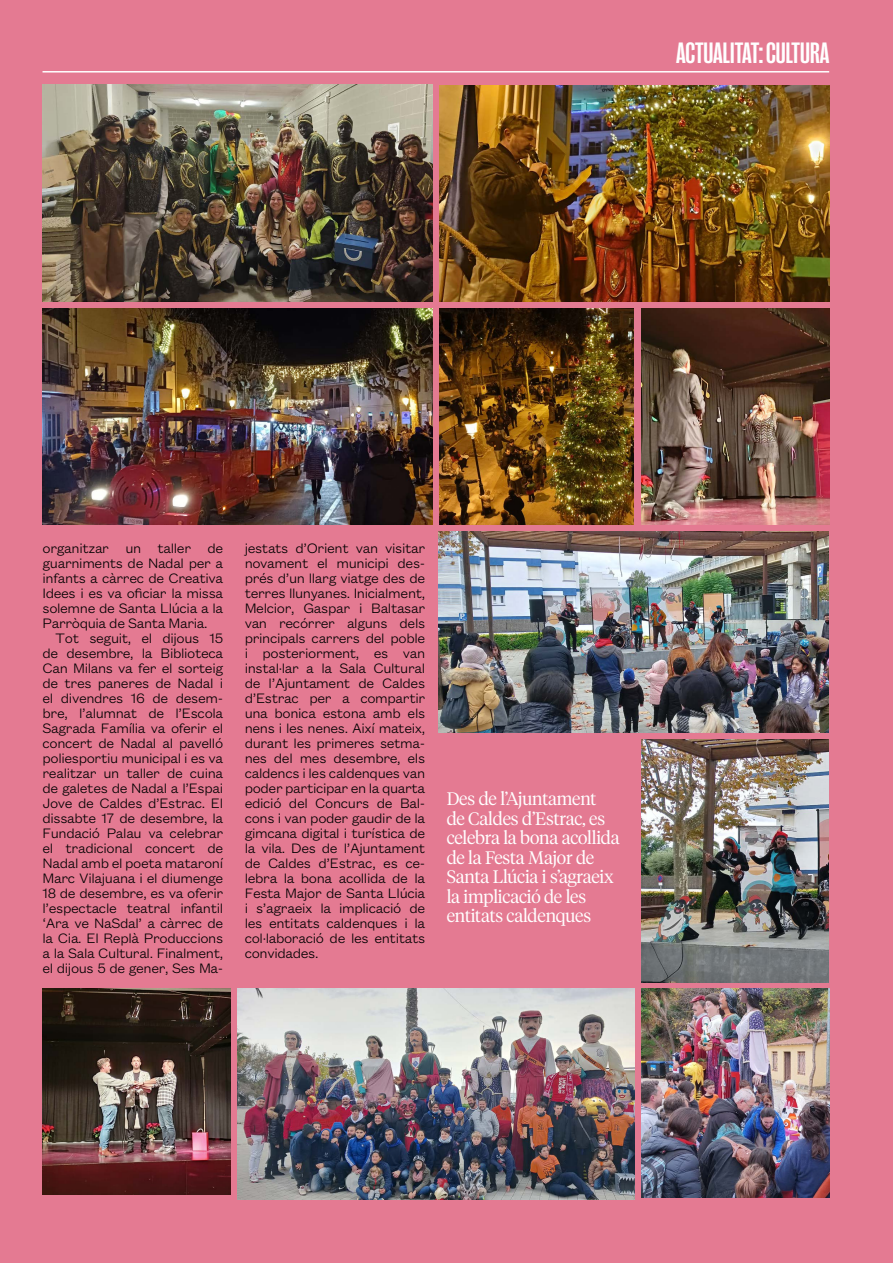
<style>
.page{position:relative;width:893px;height:1263px;background:#e47a92}
.page>*{position:absolute;margin:0;border:0;box-sizing:border-box;transform-origin:0 0}
.t1{font:700 30px "Right Grotesk Tight";color:#fff}
.t2{font:300 18px/19.5px "Tiempos Headline";letter-spacing:-.01em;color:#fff}
.t3{font:300 15px/15px "Founders Grotesk Text";letter-spacing:-.025em;color:#000;text-align:justify}
</style>
<div class="page">
<hr style="left:43px;top:71px;width:786px;height:2px;background:#fff">
<img style="left:42px;top:85px;width:390px;height:216px">
<img style="left:439px;top:85px;width:390px;height:216px">
<img style="left:439px;top:531px;width:389px;height:202px">
<img style="left:43px;top:308px;width:389px;height:216px">
<img style="left:237px;top:989px;width:397px;height:210px">
<img style="left:439px;top:308px;width:195px;height:216px">
<img style="left:641px;top:308px;width:188px;height:216px">
<img style="left:43px;top:989px;width:187px;height:205px">
<img style="left:641px;top:989px;width:188px;height:208px">
<img style="left:641px;top:740px;width:188px;height:242px">
<h1 class="t1" style="left:676px;top:37px;width:155px">ACTUALITAT: CULTURA</h1>
<p class="t3" style="left:43px;top:539px;width:182px">organitzar un taller de guarniments de Nadal per a infants a càrrec de Creativa Idees i es va oficiar la missa solemne de Santa Llúcia a la Parròquia de Santa Maria.</p>
<p class="t3" style="left:43px;top:629px;width:182px;text-indent:13px">Tot seguit, el dijous 15 de desembre, la Biblioteca Can Milans va fer el sorteig de tres paneres de Nadal i el divendres 16 de desem&shy;bre, l’alumnat de l’Escola Sagrada Família va oferir el concert de Nadal al pavelló poliesportiu municipal i es va realitzar un taller de cuina de galetes de Nadal a l’Espai Jove de Caldes d’Estrac. El dissabte 17 de desembre, la Fundació Palau va celebrar el tradicional concert de Nadal amb el poeta mataroní Marc Vilajuana i el diumenge 18 de desembre, es va oferir l’espectacle teatral infantil ‘Ara ve NaSdal’ a càrrec de la Cia. El Replà Produccions a la Sala Cultural. Finalment, el dijous 5 de gener, Ses Ma-</p>
<p class="t3" style="left:245px;top:539px;width:182px">jestats d’Orient van visitar novament el municipi des&shy;prés d’un llarg viatge des de terres llunyanes. Inicialment, Melcior, Gaspar i Baltasar van recórrer alguns dels principals carrers del poble i posteriorment, es van instal·lar a la Sala Cultural de l’Ajuntament de Caldes d’Estrac per a compartir una bonica estona amb els nens i les nenes. Així mateix, durant les primeres setma&shy;nes del mes desembre, els caldencs i les caldenques van poder participar en la quarta edició del Concurs de Bal&shy;cons i van poder gaudir de la gimcana digital i turística de la vila. Des de l’Ajuntament de Caldes d’Estrac, es ce&shy;lebra la bona acollida de la Festa Major de Santa Llúcia i s’agraeix la implicació de les entitats caldenques i la col·laboració de les entitats convidades.</p>
<p class="t2" style="left:447px;top:788px;width:174px">Des de l’Ajuntament<br>de Caldes d’Estrac, es celebra la bona acollida de la Festa Major de<br>Santa Llúcia i s’agraeix la implicació de les entitats caldenques</p>
</div>
